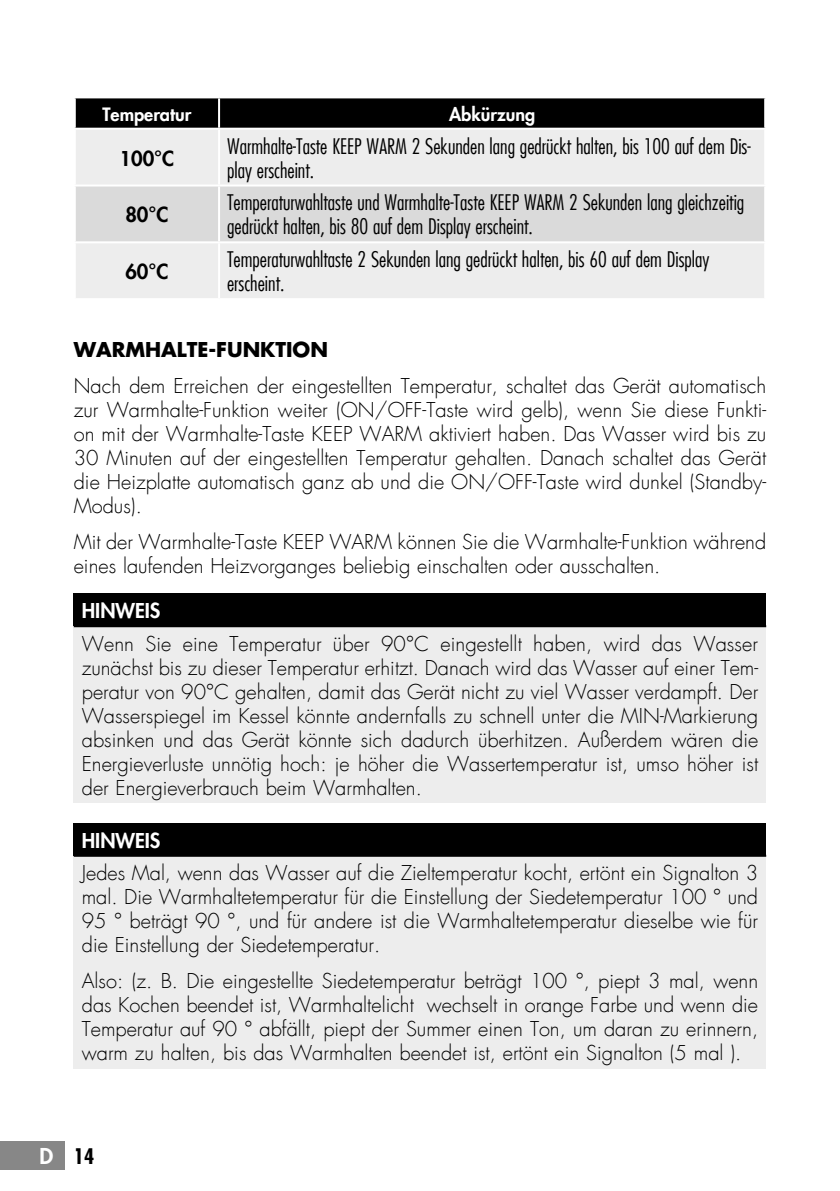
<style>
.page{position:relative;width:840px;height:1191px;background:#fff}
.page>*{position:absolute;margin:0;border:0;box-sizing:border-box;transform-origin:0 0}
.t1{font:300 condensed 21px/24px "Futura LT";color:#000}
.t2{font:700 condensed 21px "Futura LT";color:#000}
.t3{font:300 20px/24px "Futura LT";color:#000;text-align:justify}
.t4{font:700 20px "Futura LT";color:#000}
.t5{font:800 20px "Futura LT";color:#fff}
.t6{font:800 20px "Futura LT";color:#000}
.t7{font:800 18px "Futura LT";color:#fff}
.s1{font-weight:800;font-stretch:normal;font-size:21.4px;color:#fff}
</style>
<div class="page">
<div style="left:0;top:1141px;width:65px;height:28px;background:#878787"></div>
<div style="left:76px;top:98px;width:687px;height:30px;background:#000"></div>
<div style="left:76px;top:130px;width:687px;height:168px;background:#ededed"></div>
<div style="left:76px;top:186px;width:687px;height:55px;background:#dadada"></div>
<hr style="left:218px;top:98px;width:2px;height:30px;background:#fff">
<hr style="left:218px;top:130px;width:2px;height:54px;background:#fff">
<hr style="left:74px;top:184px;width:145px;height:2px;background:#fff">
<hr style="left:219px;top:184px;width:546px;height:2px;background:#fff">
<hr style="left:218px;top:186px;width:2px;height:55px;background:#fff">
<hr style="left:74px;top:241px;width:145px;height:2px;background:#fff">
<hr style="left:219px;top:241px;width:546px;height:2px;background:#fff">
<hr style="left:218px;top:243px;width:2px;height:55px;background:#fff">
<div style="left:74px;top:593px;width:691px;height:33px;background:#000"></div>
<div style="left:74px;top:626px;width:691px;height:177px;background:#ededed"></div>
<hr style="left:74px;top:625px;width:691px;height:2px;background:#000">
<div style="left:74px;top:823px;width:691px;height:32px;background:#000"></div>
<div style="left:74px;top:855px;width:691px;height:213px;background:#ededed"></div>
<hr style="left:74px;top:854px;width:691px;height:2px;background:#000">
<p class="t7" style="left:102px;top:102px;width:90px">Temperatur</p>
<p class="t7" style="left:449px;top:102px;width:88px">Abkürzung</p>
<p class="t6" style="left:119px;top:145px;width:56px">100°C</p>
<p class="t1" style="left:227px;top:134px;width:525px">Warmhalte-Taste KEEP WARM 2 Sekunden lang gedrückt halten, bis 100 auf dem Dis&shy;play erscheint.</p>
<p class="t6" style="left:125px;top:202px;width:45px">80°C</p>
<p class="t6" style="left:125px;top:258px;width:45px">60°C</p>
<p class="t1" style="left:227px;top:190px;width:518px">Temperaturwahltaste und Warmhalte-Taste KEEP WARM 2 Sekunden lang gleichzeitig gedrückt halten, bis 80 auf dem Display erscheint.</p>
<p class="t1" style="left:227px;top:247px;width:483px">Temperaturwahltaste 2 Sekunden lang gedrückt halten, bis 60 auf dem Display erscheint.</p>
<p class="t4" style="left:74px;top:336px;width:255px">WARMHALTE-FUNKTION</p>
<p class="t3" style="left:74px;top:374px;width:693px">Nach dem Erreichen der eingestellten Temperatur, schaltet das Gerät automatisch zur Warmhalte-Funktion weiter (ON/OFF-Taste wird gelb), wenn Sie diese Funkti&shy;on mit der Warmhalte-Taste KEEP WARM aktiviert haben. Das Wasser wird bis zu 30 Minuten auf der eingestellten Temperatur gehalten. Danach schaltet das Gerät die Heizplatte automatisch ganz ab und die ON/OFF-Taste wird dunkel (Standby-Modus).</p>
<p class="t3" style="left:74px;top:530px;width:693px">Mit der Warmhalte-Taste KEEP WARM können Sie die Warmhalte-Funktion während eines laufenden Heizvorganges beliebig einschalten oder ausschalten.</p>
<p class="t5" style="left:82px;top:597px;width:80px">HINWEIS</p>
<p class="t3" style="left:82px;top:632px;width:677px">Wenn Sie eine Temperatur über 90°C eingestellt haben, wird das Wasser zunächst bis zu dieser Temperatur erhitzt. Danach wird das Wasser auf einer Tem&shy;peratur von 90°C gehalten, damit das Gerät nicht zu viel Wasser verdampft. Der Wasserspiegel im Kessel könnte andernfalls zu schnell unter die MIN-Markierung absinken und das Gerät könnte sich dadurch überhitzen. Außerdem wären die Energieverluste unnötig hoch: je höher die Wassertemperatur ist, umso höher ist der Energieverbrauch beim Warmhalten.</p>
<p class="t5" style="left:82px;top:827px;width:80px">HINWEIS</p>
<p class="t3" style="left:82px;top:861px;width:677px">Jedes Mal, wenn das Wasser auf die Zieltemperatur kocht, ertönt ein Signalton 3 mal. Die Warmhaltetemperatur für die Einstellung der Siedetemperatur 100 ° und 95 ° beträgt 90 °, und für andere ist die Warmhaltetemperatur dieselbe wie für die Einstellung der Siedetemperatur.</p>
<p class="t3" style="left:82px;top:969px;width:677px">Also: (z. B. Die eingestellte Siedetemperatur beträgt 100 °, piept 3 mal, wenn das Kochen beendet ist, Warmhaltelicht wechselt in orange Farbe und wenn die Temperatur auf 90 ° abfällt, piept der Summer einen Ton, um daran zu erinnern, warm zu halten, bis das Warmhalten beendet ist, ertönt ein Signalton (5 mal ).</p>
<p class="t2" style="left:39px;top:1142px;width:56px"><span class="s1">D</span> 14</p>
</div>
